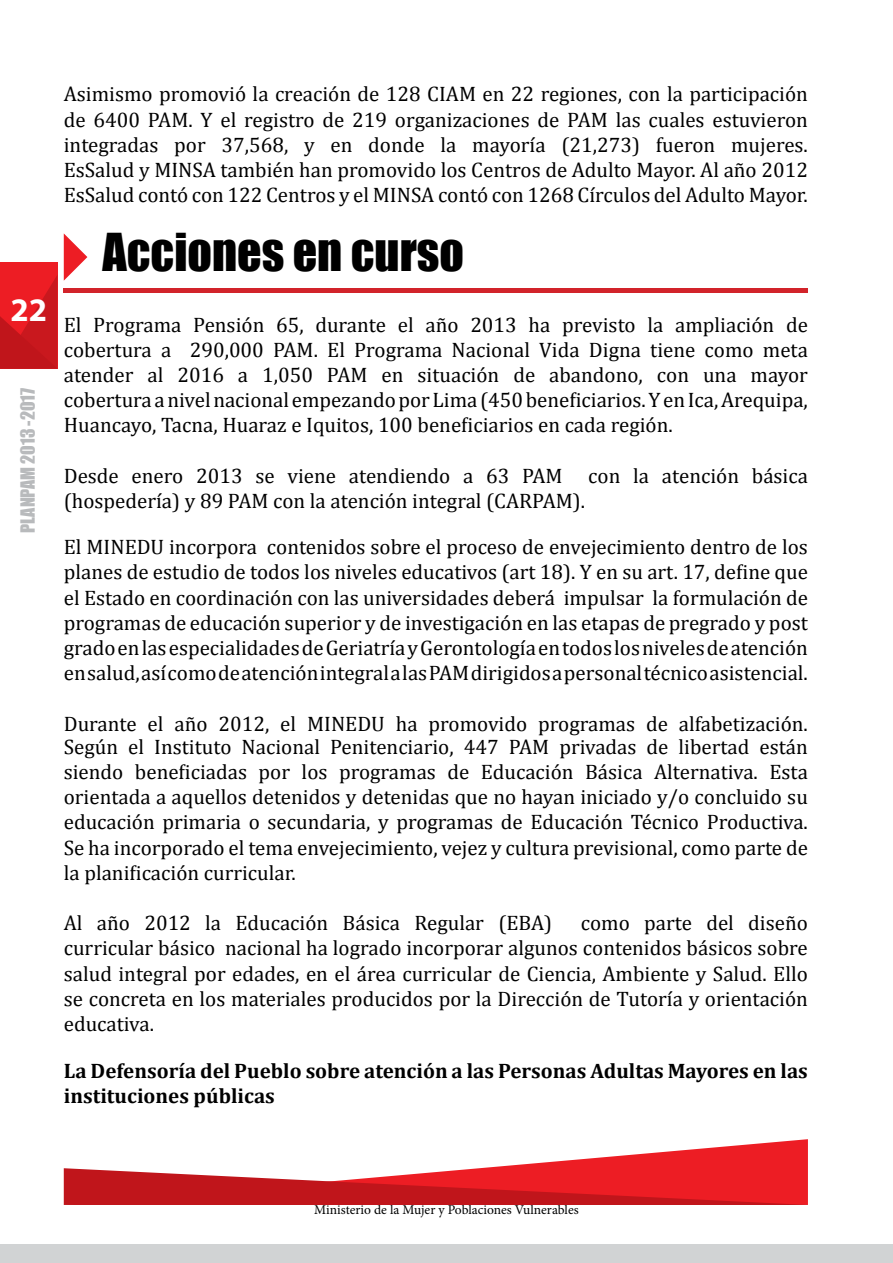
<style>
.page{position:relative;width:893px;height:1263px;background:#fff}
.page>*{position:absolute;margin:0;border:0;box-sizing:border-box;transform-origin:0 0}
.t1{font:48px "Impact";color:#000}
.t2{font:700 33px "Myriad Pro";color:#fff}
.t3{font:21px/25.2px "Cambria";color:#000;text-align:justify}
.t4{font:700 21px/25.2px "Cambria";color:#000}
.t5{font:18px "Impact";color:#b8babc}
.t6{font:13.5px "Minion Pro";color:#000}
</style>
<div class="page">
<div style="left:0;top:262px;width:57px;height:107px;background:#ed1d24"></div>
<svg style="left:0;top:276px;width:57px;height:93px"></svg>
<div style="left:0;top:1244px;width:893px;height:19px;background:#d1d3d4"></div>
<svg style="left:482px;top:1139px;width:326px;height:29px"></svg>
<svg style="left:64px;top:1168px;width:744px;height:37px"></svg>
<svg style="left:64px;top:233px;width:23px;height:48px"></svg>
<hr style="left:64px;top:288px;width:744px;height:4px;background:#d2232a">
<h2 class="t2" style="left:10px;top:289px;width:38px">22</h2>
<p class="t5" style="left:14px;top:533px;width:147px;rotate:-90deg">PLANPAM 2013 -2017</p>
<p class="t3" style="left:64px;top:82px;width:746px">Asimismo promovió la creación de 128 CIAM en 22 regiones, con la participación de 6400 PAM. Y el registro de 219 organizaciones de PAM las cuales estuvieron integradas por 37,568, y en donde la mayoría (21,273) fueron mujeres.<br>EsSalud y MINSA también han promovido los Centros de Adulto Mayor. Al año 2012<br>EsSalud contó con 122 Centros y el MINSA contó con 1268 Círculos del Adulto Mayor.</p>
<h1 class="t1" style="left:102px;top:215px;width:363px">Acciones en curso</h1>
<p class="t3" style="left:64px;top:312px;width:746px">El Programa Pensión 65, durante el año 2013 ha previsto la ampliación de cobertura a 290,000 PAM. El Programa Nacional Vida Digna tiene como meta atender al 2016 a 1,050 PAM en situación de abandono, con una mayor cobertura a nivel nacional empezando por Lima (450 beneficiarios. Y en Ica, Arequipa, Huancayo, Tacna, Huaraz e Iquitos, 100 beneficiarios en cada región.</p>
<p class="t3" style="left:64px;top:463px;width:746px">Desde enero 2013 se viene atendiendo a 63 PAM con la atención básica (hospedería) y 89 PAM con la atención integral (CARPAM).</p>
<p class="t3" style="left:64px;top:534px;width:746px">El MINEDU incorpora contenidos sobre el proceso de envejecimiento dentro de los planes de estudio de todos los niveles educativos (art 18). Y en su art. 17, define que el Estado en coordinación con las universidades deberá impulsar la formulación de programas de educación superior y de investigación en las etapas de pregrado y post grado en las especialidades de Geriatría y Gerontología en todos los niveles de atención en salud, así como de atención integral a las PAM dirigidos a personal técnico asistencial.</p>
<p class="t3" style="left:64px;top:712px;width:746px;line-height:23.1px">Durante el año 2012, el MINEDU ha promovido programas de alfabetización.<br>Según el Instituto Nacional Penitenciario, 447 PAM privadas de libertad están</p>
<p class="t3" style="left:64px;top:759px;width:746px">siendo beneficiadas por los programas de Educación Básica Alternativa. Esta orientada a aquellos detenidos y detenidas que no hayan iniciado y/o concluido su educación primaria o secundaria, y programas de Educación Técnico Productiva.<br>Se ha incorporado el tema envejecimiento, vejez y cultura previsional, como parte de la planificación curricular.</p>
<p class="t3" style="left:64px;top:910px;width:490px">Al año 2012 la Educación Básica Regular (EBA)</p>
<p class="t3" style="left:64px;top:910px;width:746px;text-indent:517px">como parte del diseño curricular básico nacional ha logrado incorporar algunos contenidos básicos sobre salud integral por edades, en el área curricular de Ciencia, Ambiente y Salud. Ello se concreta en los materiales producidos por la Dirección de Tutoría y orientación educativa.</p>
<p class="t4" style="left:64px;top:1057px;width:746px">La Defensoría del Pueblo sobre atención a las Personas Adultas Mayores en las instituciones públicas</p>
<p class="t6" style="left:314px;top:1201px;width:266px">Ministerio de la Mujer y Poblaciones Vulnerables</p>
</div>
